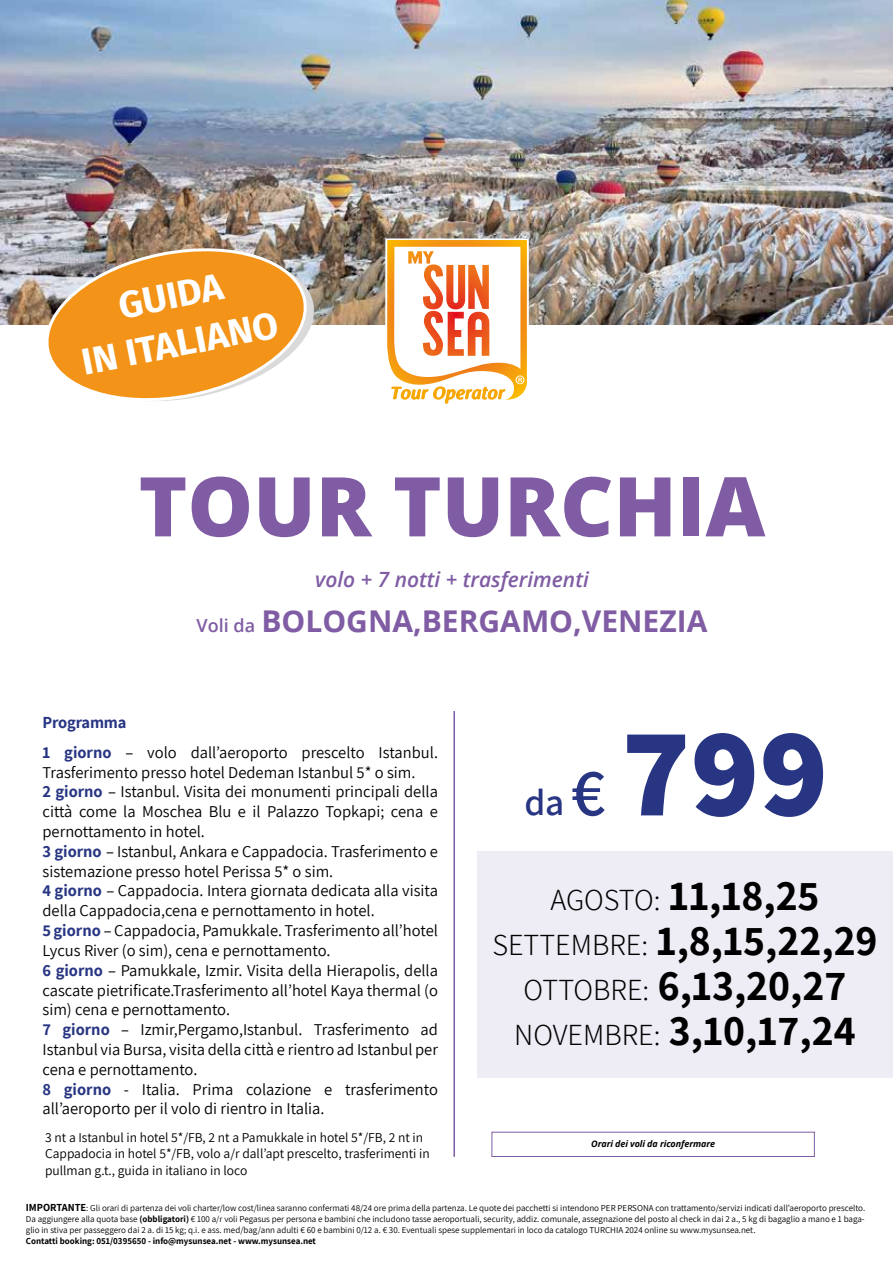
<style>
.page{position:relative;width:893px;height:1263px;background:#fff}
.page>*{position:absolute;margin:0;border:0;box-sizing:border-box;transform-origin:0 0}
.t1{font:800 127.5px "Assistant";color:#283583}
.t2{font:800 82.5px "Open Sans";color:#7f5ca3}
.t3{font:700 42px/45px "Assistant";color:#000;text-align:center}
.t4{font:700 37.5px/48px "Fira Sans";color:#fff;text-align:center}
.t5{font:700 30px "Open Sans";color:#7f5ca3}
.t6{font:italic 600 21px "Open Sans";color:#7f5ca3}
.t7{font:16.5px/19.8px "Assistant";color:#000}
.t8{font:13.5px/16.2px "Assistant";color:#000}
.t9{font:9px/10.8px "Assistant";color:#000;text-align:justify}
.t10{font:700 9px "Assistant";color:#000}
.t11{font:italic 700 9px "Open Sans";letter-spacing:-.01em;color:#000}
.s1{font-weight:600;font-size:18px}
.s2{font-weight:700;color:#283583}
.s3{font-weight:600;font-size:37.5px}
.s4{font-weight:600;font-size:67.5px}
.s5{font-weight:300;font-size:30px}
.s6{font-weight:700;font-size:10.5px}
.s7{font-weight:700}
</style>
<div class="page">
<img style="left:0;top:0;width:893px;height:324px">
<svg style="left:385px;top:238px;width:144px;height:166px"></svg>
<svg style="left:312px;top:246px;width:9px;height:79px"></svg>
<svg style="left:40px;top:240px;width:272px;height:162px"></svg>
<hr style="left:453px;top:711px;width:2px;height:446px;background:#7f5ca3">
<div style="left:491px;top:1132px;width:324px;height:25px;border:1px solid #7f5ca3"></div>
<div style="left:478px;top:851px;width:415px;height:227px;background:#eeedf5"></div>
<h3 class="t4" style="left:68px;top:289px;width:201px;rotate:-11deg">GUIDA<br>IN ITALIANO</h3>
<h2 class="t2" style="left:139px;top:444px;width:628px">TOUR TURCHIA</h2>
<p class="t6" style="left:315px;top:565px;width:275px">volo + 7 notti + trasferimenti</p>
<h3 class="t5" style="left:197px;top:600px;width:512px"><span class="s1">Voli da</span> BOLOGNA,BERGAMO,VENEZIA</h3>
<p class="t7" style="left:43px;top:706px;width:397px;line-height:30px"><span class="s2">Programma<br>1 giorno</span> – volo dall’aeroporto prescelto Istanbul.</p>
<p class="t7" style="left:43px;top:761px;width:397px">Trasferimento presso hotel Dedeman Istanbul 5* o sim.<br><span class="s2">2 giorno</span> – Istanbul. Visita dei monumenti principali della città come la Moschea Blu e il Palazzo Topkapi; cena e pernottamento in hotel.<br><span class="s2">3 giorno</span> – Istanbul, Ankara e Cappadocia. Trasferimento e sistemazione presso hotel Perissa 5* o sim.<br><span class="s2">4 giorno</span> – Cappadocia. Intera giornata dedicata alla visita della Cappadocia,cena e pernottamento in hotel.<br><span class="s2">5 giorno</span> – Cappadocia, Pamukkale. Trasferimento all’hotel Lycus River (o sim), cena e pernottamento.<br><span class="s2">6 giorno</span> – Pamukkale, Izmir. Visita della Hierapolis, della cascate pietrificate.Trasferimento all’hotel Kaya thermal (o sim) cena e pernottamento.<br><span class="s2">7 giorno</span> – Izmir,Pergamo,Istanbul. Trasferimento ad Istanbul via Bursa, visita della città e rientro ad Istanbul per cena e pernottamento.<br><span class="s2">8 giorno</span> - Italia. Prima colazione e trasferimento all’aeroporto per il volo di rientro in Italia.</p>
<p class="t8" style="left:45px;top:1129px;width:386px">3 nt a Istanbul in hotel 5*/FB, 2 nt a Pamukkale in hotel 5*/FB, 2 nt in<br>Cappadocia in hotel 5*/FB, volo a/r dall’apt prescelto, trasferimenti in pullman g.t., guida in italiano in loco</p>
<h1 class="t1" style="left:524px;top:685px;width:305px"><span class="s3">da</span> <span class="s4">€</span> 799</h1>
<h3 class="t3" style="left:492px;top:872px;width:387px"><span class="s5">AGOSTO:</span> 11,18,25<br><span class="s5">SETTEMBRE:</span> 1,8,15,22,29<br><span class="s5">OTTOBRE:</span> 6,13,20,27<br><span class="s5">NOVEMBRE:</span> 3,10,17,24</h3>
<p class="t11" style="left:591px;top:1137px;width:125px">Orari dei voli da riconfermare</p>
<p class="t9" style="left:26px;top:1202px;width:841px"><span class="s6">IMPORTANTE</span>: Gli orari di partenza dei voli charter/low cost/linea saranno confermati 48/24 ore prima della partenza. Le quote dei pacchetti si intendono PER PERSONA con trattamento/servizi indicati dall’aeroporto prescelto.<br>Da aggiungere alla quota base <span class="s7">(obbligatori)</span> € 100 a/r voli Pegasus per persona e bambini che includono tasse aeroportuali, security, addiz. comunale, assegnazione del posto al check in dai 2 a., 5 kg di bagaglio a mano e 1 baga&shy;glio in stiva per passeggero dai 2 a. di 15 kg; q.i. e ass. med/bag/ann adulti € 60 e bambini 0/12 a. € 30. Eventuali spese supplementari in loco da catalogo TURCHIA 2024 online su www.mysunsea.net.</p>
<p class="t10" style="left:26px;top:1234px;width:292px">Contatti booking: 051/0395650 - info@mysunsea.net - www.mysunsea.net</p>
</div>
